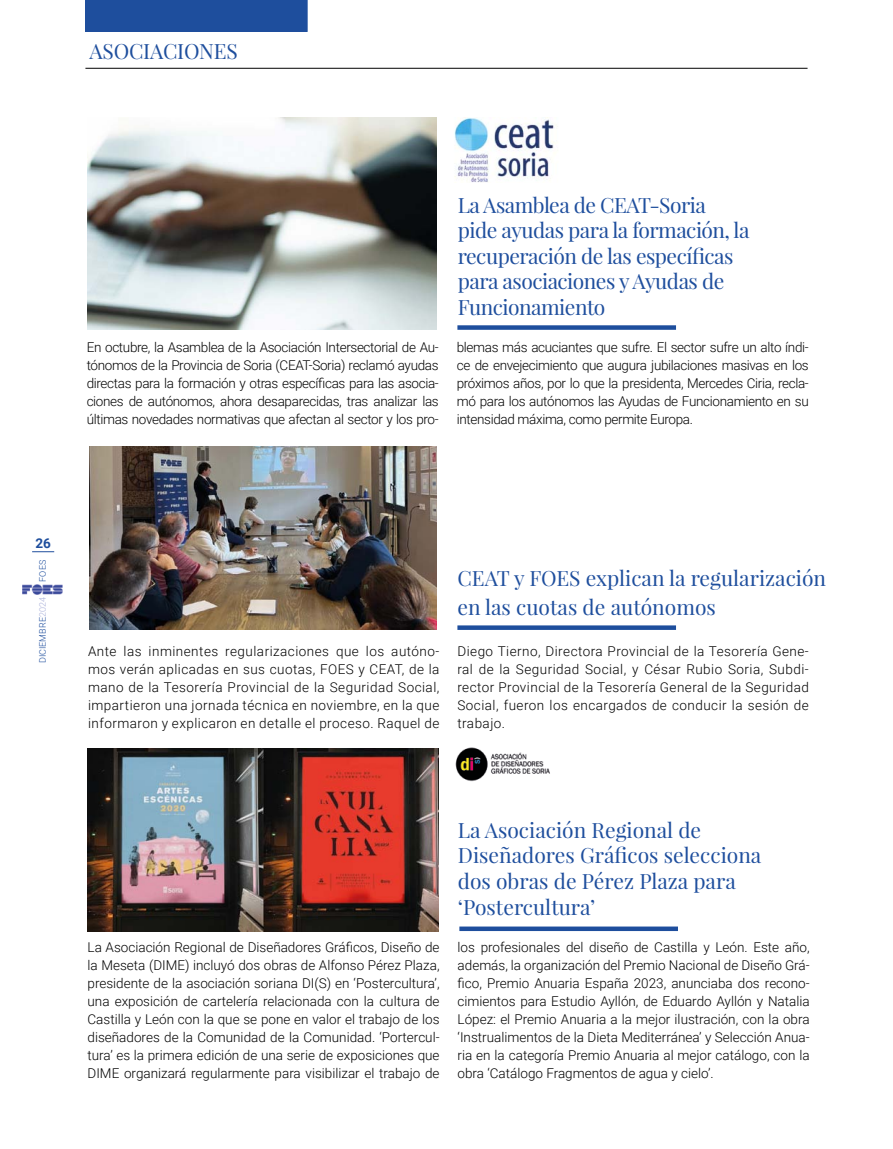
<style>
.page{position:relative;width:893px;height:1149px;background:#fff}
.page>*{position:absolute;margin:0;border:0;box-sizing:border-box;transform-origin:0 0}
.t1{font:21px/25.5px "Playfair Display";letter-spacing:-.01em;color:#1e4e9d}
.t2{font:300 13.5px/18px "Roboto";color:#000;text-align:justify}
.t3{font:700 13.5px "Roboto";color:#1e4e9d}
.t4{font:300 9px "Roboto";color:#1e4e9d}
.s1{color:#aab1da}
</style>
<div class="page">
<hr style="left:85px;top:68px;width:722px;height:1px;background:#000">
<div style="left:85px;top:0;width:223px;height:32px;background:#1e4e9d"></div>
<svg style="left:32px;top:551px;width:22px;height:1px"></svg>
<img style="left:22px;top:584px;width:40px;height:10px">
<div style="left:457px;top:325px;width:219px;height:5px;background:#1e4e9d"></div>
<svg style="left:457px;top:625px;width:219px;height:4px"></svg>
<svg style="left:459px;top:926px;width:219px;height:4px"></svg>
<img style="left:88px;top:748px;width:351px;height:182px">
<img style="left:455px;top:747px;width:95px;height:33px">
<img style="left:88px;top:117px;width:348px;height:213px">
<img style="left:90px;top:447px;width:347px;height:182px">
<img style="left:454px;top:117px;width:100px;height:65px">
<h1 class="t1" style="left:90px;top:38px;width:150px">ASOCIACIONES</h1>
<h1 class="t1" style="left:458px;top:192px;width:293px">La Asamblea de CEAT-Soria pide ayudas para la formación, la recuperación de las específicas para asociaciones y Ayudas de<br>Funcionamiento</h1>
<p class="t2" style="left:87px;top:338px;width:354px">En octubre, la Asamblea de la Asociación Intersectorial de Au&shy;tónomos de la Provincia de Soria (CEAT-Soria) reclamó ayudas directas para la formación y otras específicas para las asocia&shy;ciones de autónomos, ahora desaparecidas, tras analizar las últimas novedades normativas que afectan al sector y los pro-</p>
<p class="t2" style="left:457px;top:338px;width:354px">blemas más acuciantes que sufre. El sector sufre un alto índi&shy;ce de envejecimiento que augura jubilaciones masivas en los próximos años, por lo que la presidenta, Mercedes Ciria, recla&shy;mó para los autónomos las Ayudas de Funcionamiento en su intensidad máxima, como permite Europa.</p>
<p class="t3" style="left:35px;top:534px;width:17px">26</p>
<p class="t4" style="left:36px;top:581px;width:23px;rotate:-90deg">FOES</p>
<p class="t4" style="left:36px;top:663px;width:67px;rotate:-90deg">DICIEMBRE<span class="s1">2024</span></p>
<h1 class="t1" style="left:457px;top:563px;width:370px;line-height:28.5px">CEAT y FOES explican la regularización en las cuotas de autónomos</h1>
<p class="t2" style="left:88px;top:641px;width:353px">Ante las inminentes regularizaciones que los autóno&shy;mos verán aplicadas en sus cuotas, FOES y CEAT, de la mano de la Tesorería Provincial de la Seguridad Social, impartieron una jornada técnica en noviembre, en la que informaron y explicaron en detalle el proceso. Raquel de</p>
<p class="t2" style="left:457px;top:641px;width:353px">Diego Tierno, Directora Provincial de la Tesorería Gene&shy;ral de la Seguridad Social, y César Rubio Soria, Subdi&shy;rector Provincial de la Tesorería General de la Seguridad Social, fueron los encargados de conducir la sesión de trabajo.</p>
<h1 class="t1" style="left:458px;top:817px;width:305px">La Asociación Regional de<br>Diseñadores Gráficos selecciona dos obras de Pérez Plaza para ‘Postercultura’</h1>
<p class="t2" style="left:88px;top:937px;width:354px">La Asociación Regional de Diseñadores Gráficos, Diseño de la Meseta (DIME) incluyó dos obras de Alfonso Pérez Plaza, presidente de la asociación soriana DI(S) en ‘Postercultura’, una exposición de cartelería relacionada con la cultura de Castilla y León con la que se pone en valor el trabajo de los diseñadores de la Comunidad de la Comunidad. ‘Portercul&shy;tura’ es la primera edición de una serie de exposiciones que DIME organizará regularmente para visibilizar el trabajo de</p>
<p class="t2" style="left:458px;top:937px;width:354px">los profesionales del diseño de Castilla y León. Este año, además, la organización del Premio Nacional de Diseño Grá&shy;fico, Premio Anuaria España 2023, anunciaba dos recono&shy;cimientos para Estudio Ayllón, de Eduardo Ayllón y Natalia López: el Premio Anuaria a la mejor ilustración, con la obra ‘Instrualimentos de la Dieta Mediterránea’ y Selección Anua&shy;ria en la categoría Premio Anuaria al mejor catálogo, con la obra ‘Catálogo Fragmentos de agua y cielo’.</p>
</div>
